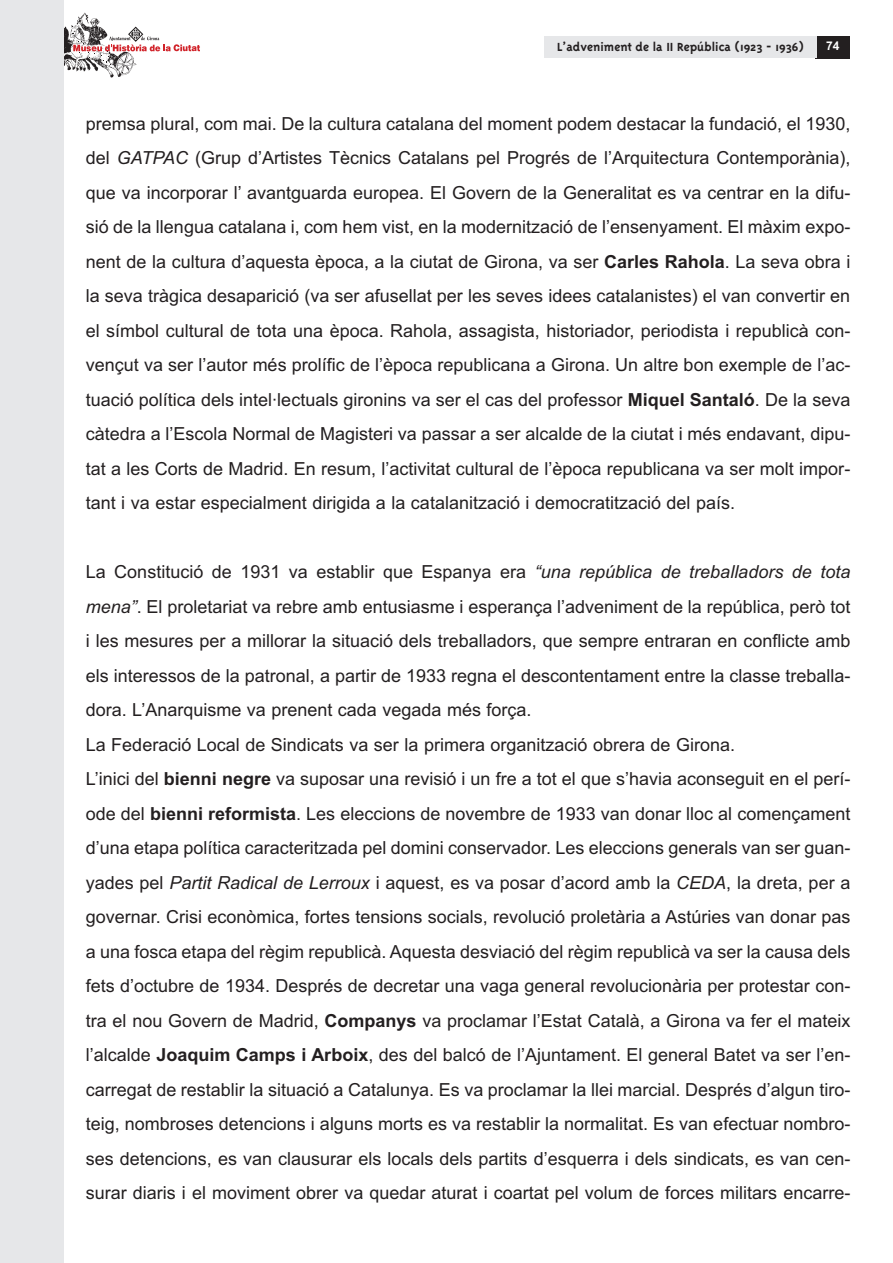
<style>
.page{position:relative;width:893px;height:1263px;background:#fff}
.page>*{position:absolute;margin:0;border:0;box-sizing:border-box;transform-origin:0 0}
.t1{font:18px/34.5px "Arial MS";color:#231f20;text-align:justify}
.t2{font:700 13.5px "Triplex";color:#231f20}
.t3{font:12px "Arial Bold MS";color:#fff}
.s1{font-family:"Arial Italic MS"}
.s2{font-family:"Arial Bold MS"}
</style>
<div class="page">
<svg style="left:64px;top:13px;width:136px;height:65px"></svg>
<div style="left:815px;top:36px;width:35px;height:22px;background:#231f20"></div>
<div style="left:0;top:1px;width:64px;height:1262px;background:#e6e7e9"></div>
<div style="left:544px;top:36px;width:273px;height:22px;background:#e6e7e9"></div>
<p class="t2" style="left:557px;top:38px;width:248px">L’adveniment de la II República (1923 - 1936)</p>
<p class="t3" style="left:826px;top:39px;width:15px">74</p>
<p class="t1" style="left:86px;top:106px;width:766px">premsa plural, com mai. De la cultura catalana del moment podem destacar la fundació, el 1930, del <span class="s1">GATPAC</span> (Grup d’Artistes Tècnics Catalans pel Progrés de l’Arquitectura Contemporània), que va incorporar l’ avantguarda europea. El Govern de la Generalitat es va centrar en la difu&shy;sió de la llengua catalana i, com hem vist, en la modernització de l’ensenyament. El màxim expo&shy;nent de la cultura d’aquesta època, a la ciutat de Girona, va ser <span class="s2">Carles Rahola</span>. La seva obra i la seva tràgica desaparició (va ser afusellat per les seves idees catalanistes) el van convertir en el símbol cultural de tota una època. Rahola, assagista, historiador, periodista i republicà con&shy;vençut va ser l’autor més prolífic de l’època republicana a Girona. Un altre bon exemple de l’ac&shy;tuació política dels intel·lectuals gironins va ser el cas del professor <span class="s2">Miquel Santaló</span>. De la seva càtedra a l’Escola Normal de Magisteri va passar a ser alcalde de la ciutat i més endavant, dipu&shy;tat a les Corts de Madrid. En resum, l’activitat cultural de l’època republicana va ser molt impor&shy;tant i va estar especialment dirigida a la catalanització i democratització del país.</p>
<p class="t1" style="left:86px;top:555px;width:766px;text-align:left">La Constitució de 1931 va establir que Espanya era <span class="s1">“una república de treballadors de tota mena”</span>. El proletariat va rebre amb entusiasme i esperança l’adveniment de la república, però tot i les mesures per a millorar la situació dels treballadors, que sempre entraran en conflicte amb els interessos de la patronal, a partir de 1933 regna el descontentament entre la classe treballa&shy;dora. L’Anarquisme va prenent cada vegada més força.<br>La Federació Local de Sindicats va ser la primera organització obrera de Girona.<br>L’inici del <span class="s2">bienni negre</span> va suposar una revisió i un fre a tot el que s’havia aconseguit en el perí&shy;ode del <span class="s2">bienni reformista</span>. Les eleccions de novembre de 1933 van donar lloc al començament d’una etapa política caracteritzada pel domini conservador. Les eleccions generals van ser guan&shy;yades pel <span class="s1">Partit Radical de Lerroux</span> i aquest, es va posar d’acord amb la <span class="s1">CEDA</span>, la dreta, per a governar. Crisi econòmica, fortes tensions socials, revolució proletària a Astúries van donar pas a una fosca etapa del règim republicà. Aquesta desviació del règim republicà va ser la causa dels fets d’octubre de 1934. Després de decretar una vaga general revolucionària per protestar con&shy;tra el nou Govern de Madrid, <span class="s2">Companys</span> va proclamar l’Estat Català, a Girona va fer el mateix l’alcalde <span class="s2">Joaquim Camps i Arboix</span>, des del balcó de l’Ajuntament. El general Batet va ser l’en&shy;carregat de restablir la situació a Catalunya. Es va proclamar la llei marcial. Després d’algun tiro&shy;teig, nombroses detencions i alguns morts es va restablir la normalitat. Es van efectuar nombro&shy;ses detencions, es van clausurar els locals dels partits d’esquerra i dels sindicats, es van cen&shy;surar diaris i el moviment obrer va quedar aturat i coartat pel volum de forces militars encarre-</p>
</div>
